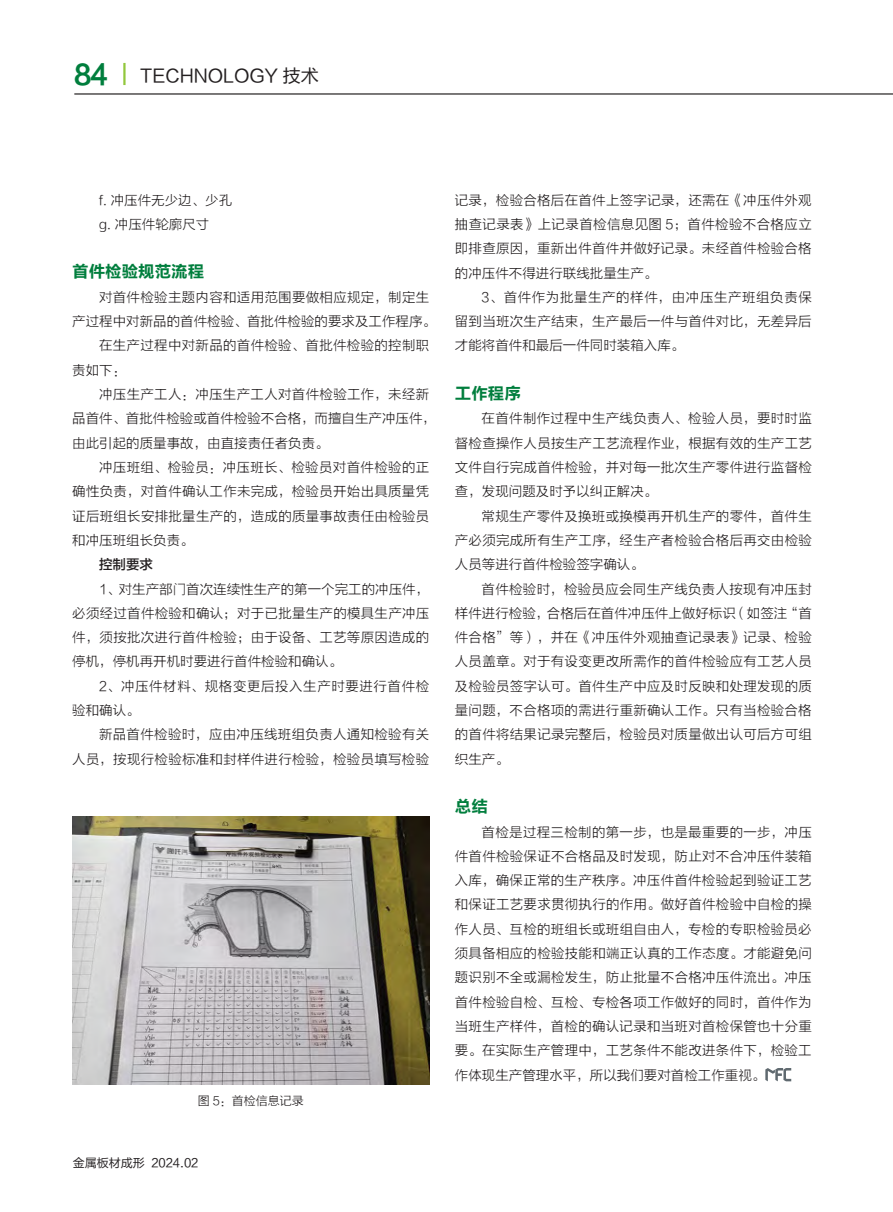
<style>
.page{position:relative;width:893px;height:1212px;background:#fff}
.page>*{position:absolute;margin:0;border:0;box-sizing:border-box;transform-origin:0 0}
.t1{font:18px "FZLTHK GBK1 0";color:#231f20}
.b-一标{font:16.5px "FZLTCHJW GB1 0";color:#007e3d}
.mfc内文_细黑{font:13.5px/24.3px "FZLTXHK";letter-spacing:.02em;color:#231f20;text-align:justify}
.mfc内文_细黑-2{font:13.5px/24.3px "FZLTXHK";color:#231f20}
.mfc内文_细黑-3{font:13.5px/24.3px "FZLTXHK";letter-spacing:.04em;color:#231f20}
.mfc内文_细黑-4{font:13.5px "FZLTZHK GBK1 0";color:#231f20}
.t2{font:12px "FZLTHK GBK1 0";color:#231f20}
.mfc图片说明{font:12px "FZLTXHK";color:#231f20}
.s1{font-family:"FZLTCHJW GB1 0";font-size:27px;color:#007e3d}
</style>
<div class="page">
<hr style="left:74px;top:93px;width:819px;height:2px;background:#231f20">
<hr style="left:123px;top:63px;width:3px;height:22px;background:#92c73d">
<svg style="left:765px;top:1068px;width:26px;height:13px"></svg>
<img style="left:72px;top:817px;width:357px;height:267px">
<h1 class="t1" style="left:74px;top:66px;width:247px"><span class="s1">84</span> TECHNOLOGY 技术</h1>
<p class="mfc内文_细黑-2" style="left:99px;top:188px;width:135px">f. 冲压件无少边、少孔</p>
<p class="mfc内文_细黑-2" style="left:99px;top:212px;width:112px">g. 冲压件轮廓尺寸</p>
<p class="b-一标" style="left:72px;top:262px;width:134px">首件检验规范流程</p>
<p class="mfc内文_细黑-2" style="left:72px;top:285px;width:365px;text-indent:27px">对首件检验主题内容和适用范围要做相应规定，制定生产过程中对新品的首件检验、首批件检验的要求及工作程序。</p>
<p class="mfc内文_细黑" style="left:72px;top:334px;width:359px;text-indent:27px">在生产过程中对新品的首件检验、首批件检验的控制职责如下：</p>
<p class="mfc内文_细黑-2" style="left:72px;top:382px;width:365px;text-indent:27px">冲压生产工人：冲压生产工人对首件检验工作，未经新品首件、首批件检验或首件检验不合格，而擅自生产冲压件，由此引起的质量事故，由直接责任者负责。</p>
<p class="mfc内文_细黑" style="left:72px;top:455px;width:359px;text-indent:27px">冲压班组、检验员：冲压班长、检验员对首件检验的正确性负责，对首件确认工作未完成，检验员开始出具质量凭证后班组长安排批量生产的，造成的质量事故责任由检验员和冲压班组长负责。</p>
<p class="mfc内文_细黑-4" style="left:99px;top:557px;width:55px">控制要求</p>
<p class="mfc内文_细黑" style="left:72px;top:577px;width:359px;text-indent:27px">1、对生产部门首次连续性生产的第一个完工的冲压件，必须经过首件检验和确认；对于已批量生产的模具生产冲压件，须按批次进行首件检验；由于设备、工艺等原因造成的停机，停机再开机时要进行首件检验和确认。</p>
<p class="mfc内文_细黑-3" style="left:72px;top:674px;width:358px;text-indent:27px">2、冲压件材料、规格变更后投入生产时要进行首件检验和确认。</p>
<p class="mfc内文_细黑" style="left:72px;top:723px;width:359px;text-align:right">新品首件检验时，应由冲压线班组负责人通知检验有关<br>人员，按现行检验标准和封样件进行检验，检验员填写检验</p>
<p class="mfc图片说明" style="left:198px;top:1094px;width:108px">图 5：首检信息记录</p>
<p class="t2" style="left:73px;top:1156px;width:127px">金属板材成形 2024.02</p>
<p class="mfc内文_细黑" style="left:455px;top:188px;width:358px">记录，检验合格后在首件上签字记录，还需在《冲压件外观抽查记录表》上记录首检信息见图 5；首件检验不合格应立即排查原因，重新出件首件并做好记录。未经首件检验合格的冲压件不得进行联线批量生产。</p>
<p class="mfc内文_细黑" style="left:455px;top:285px;width:359px;text-indent:27px">3、首件作为批量生产的样件，由冲压生产班组负责保留到当班次生产结束，生产最后一件与首件对比，无差异后才能将首件和最后一件同时装箱入库。</p>
<p class="b-一标" style="left:455px;top:384px;width:67px">工作程序</p>
<p class="mfc内文_细黑" style="left:455px;top:407px;width:359px;text-indent:27px">在首件制作过程中生产线负责人、检验人员，要时时监督检查操作人员按生产工艺流程作业，根据有效的生产工艺文件自行完成首件检验，并对每一批次生产零件进行监督检查，发现问题及时予以纠正解决。</p>
<p class="mfc内文_细黑" style="left:455px;top:504px;width:359px;text-indent:27px">常规生产零件及换班或换模再开机生产的零件，首件生产必须完成所有生产工序，经生产者检验合格后再交由检验人员等进行首件检验签字确认。</p>
<p class="mfc内文_细黑" style="left:455px;top:577px;width:359px;text-indent:27px">首件检验时，检验员应会同生产线负责人按现有冲压封样件进行检验，合格后在首件冲压件上做好标识（如签注“首件合格”等），并在《冲压件外观抽查记录表》记录、检验人员盖章。对于有设变更改所需作的首件检验应有工艺人员及检验员签字认可。首件生产中应及时反映和处理发现的质量问题，不合格项的需进行重新确认工作。只有当检验合格的首件将结果记录完整后，检验员对质量做出认可后方可组织生产。</p>
<p class="b-一标" style="left:455px;top:797px;width:34px">总结</p>
<p class="mfc内文_细黑" style="left:455px;top:820px;width:359px;text-indent:27px">首检是过程三检制的第一步，也是最重要的一步，冲压件首件检验保证不合格品及时发现，防止对不合冲压件装箱入库，确保正常的生产秩序。冲压件首件检验起到验证工艺和保证工艺要求贯彻执行的作用。做好首件检验中自检的操作人员、互检的班组长或班组自由人，专检的专职检验员必须具备相应的检验技能和端正认真的工作态度。才能避免问题识别不全或漏检发生，防止批量不合格冲压件流出。冲压首件检验自检、互检、专检各项工作做好的同时，首件作为当班生产样件，首检的确认记录和当班对首检保管也十分重要。在实际生产管理中，工艺条件不能改进条件下，检验工作体现生产管理水平，所以我们要对首检工作重视。</p>
</div>
